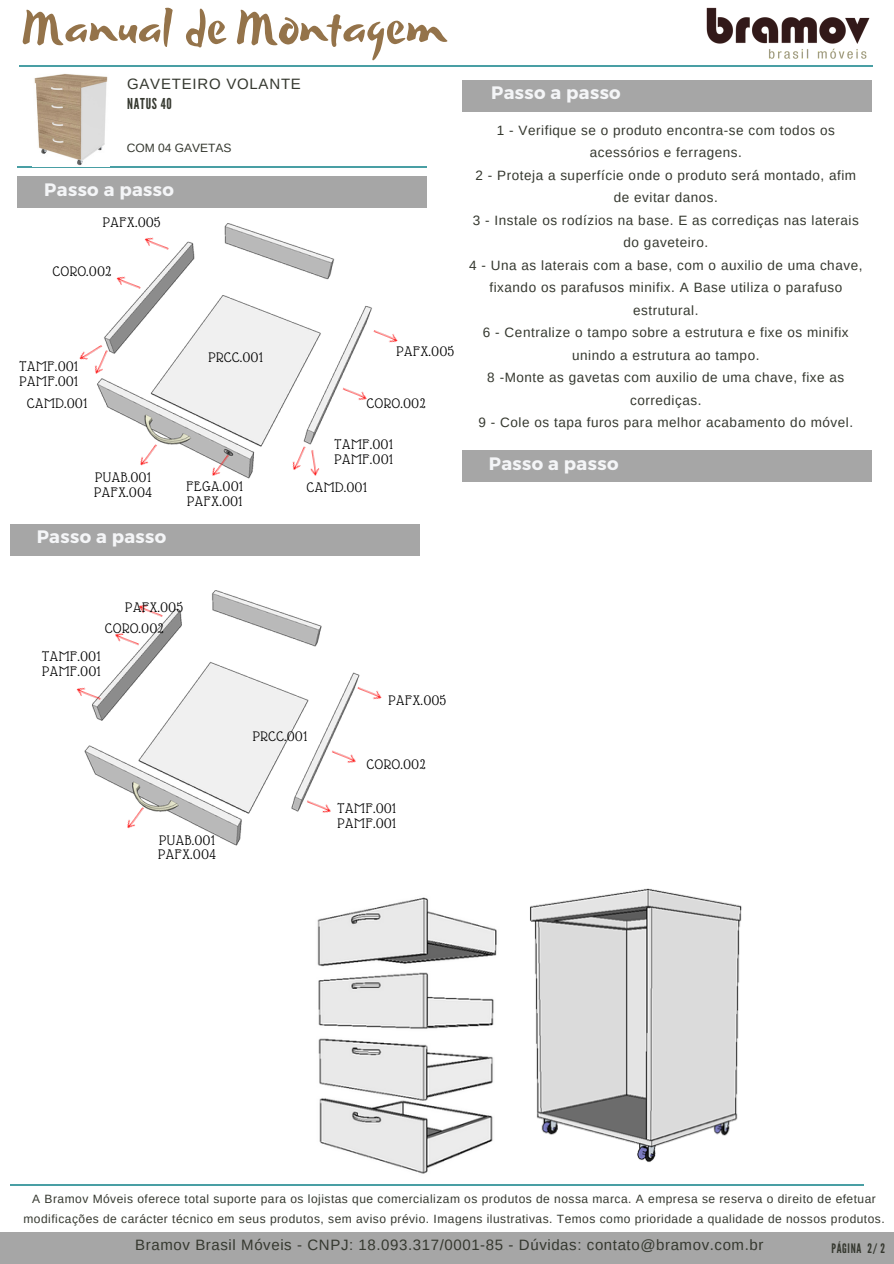
<style>
.page{position:relative;width:894px;height:1264px;background:#fff}
.page>*{position:absolute;margin:0;border:0;box-sizing:border-box;transform-origin:0 0}
.t1{font:54px "Beach Resort";letter-spacing:.015em;color:#94734a}
.t2{font:700 18px "Montserrat";letter-spacing:.02em;color:#f4f5f7}
.t3{font:15px/14.7px "Glass Antiqua";letter-spacing:.045em;color:#000}
.t4{font:15px/20.2px "Arimo";letter-spacing:.04em;color:#35382f}
.t5{font:13.5px/22.5px "Arimo";letter-spacing:.04em;color:#35382f;text-align:center}
.t6{font:13.05px "League Gothic";letter-spacing:.05em;color:#35382f}
.t7{font:12px/20px "Arimo";letter-spacing:.04em;color:#35382f;text-align:center}
.t8{font:12px "Arimo";color:#35382f}
.s1{font-family:"League Gothic"}
</style>
<div class="page">
<hr style="left:19px;top:65px;width:853px;height:1px;background:#499fa4">
<img style="left:706px;top:7px;width:164px;height:52px">
<div style="left:17px;top:176px;width:410px;height:32px;background:#a6a6a6"></div>
<div style="left:462px;top:80px;width:409px;height:32px;background:#a6a6a6"></div>
<div style="left:10px;top:524px;width:409px;height:31px;background:#a6a6a6"></div>
<hr style="left:17px;top:166px;width:410px;height:1px;background:#499fa4">
<hr style="left:10px;top:1184px;width:853px;height:1px;background:#499fa4">
<div style="left:0;top:1232px;width:893px;height:31px;background:#a6a6a6"></div>
<img style="left:97px;top:223px;width:275px;height:256px">
<img style="left:84px;top:590px;width:276px;height:256px">
<img style="left:370px;top:325px;width:28px;height:22px">
<img style="left:140px;top:232px;width:31px;height:21px">
<img style="left:205px;top:450px;width:27px;height:29px">
<img style="left:134px;top:439px;width:26px;height:31px">
<img style="left:303px;top:796px;width:31px;height:21px">
<img style="left:354px;top:682px;width:28px;height:22px">
<img style="left:76px;top:682px;width:27px;height:21px">
<img style="left:134px;top:599px;width:31px;height:21px">
<img style="left:121px;top:802px;width:26px;height:30px">
<img style="left:110px;top:627px;width:31px;height:21px">
<img style="left:328px;top:746px;width:31px;height:21px">
<img style="left:112px;top:271px;width:31px;height:21px">
<img style="left:339px;top:383px;width:31px;height:22px">
<img style="left:34px;top:74px;width:74px;height:92px">
<img style="left:317px;top:897px;width:180px;height:277px">
<div style="left:462px;top:450px;width:409px;height:32px;background:#a6a6a6"></div>
<img style="left:530px;top:888px;width:212px;height:274px">
<img style="left:305px;top:448px;width:15px;height:31px">
<img style="left:286px;top:443px;width:23px;height:31px">
<img style="left:94px;top:346px;width:17px;height:32px">
<img style="left:79px;top:339px;width:25px;height:25px">
<h5 class="t1" style="left:24px;top:-1px;width:424px">Manual de Montagem</h5>
<h5 class="t4" style="left:127px;top:74px;width:175px">GAVETEIRO VOLANTE<br><span class="s1">NATUS 40</span></h5>
<p class="t8" style="left:127px;top:141px;width:106px">COM 04 GAVETAS</p>
<p class="t2" style="left:44px;top:177px;width:131px">Passo a passo</p>
<h5 class="t3" style="left:103px;top:215px;width:59px">PAFX.005</h5>
<p class="t3" style="left:53px;top:264px;width:60px">CORO.002</p>
<h6 class="t3" style="left:19px;top:359px;width:60px">TAMF.001<br>PAMF.001</h6>
<h2 class="t3" style="left:27px;top:396px;width:62px">CAMD.001</h2>
<h5 class="t3" style="left:208px;top:350px;width:56px">PRCC.001</h5>
<h5 class="t3" style="left:94px;top:470px;width:59px">PUAB.001<br>PAFX.004</h5>
<h5 class="t3" style="left:187px;top:479px;width:58px">FEGA.001<br>PAFX.001</h5>
<p class="t2" style="left:37px;top:525px;width:131px">Passo a passo</p>
<h5 class="t3" style="left:396px;top:344px;width:59px">PAFX.005</h5>
<p class="t3" style="left:367px;top:396px;width:60px">CORO.002</p>
<p class="t3" style="left:334px;top:437px;width:60px">TAMF.001<br>PAMF.001</p>
<h5 class="t3" style="left:306px;top:480px;width:62px">CAMD.001</h5>
<p class="t2" style="left:491px;top:81px;width:131px">Passo a passo</p>
<p class="t5" style="left:496px;top:119px;width:339px">1 - Verifique se o produto encontra-se com todos os acessórios e ferragens.</p>
<p class="t5" style="left:475px;top:164px;width:382px">2 - Proteja a superfície onde o produto será montado, afim de evitar danos.</p>
<h5 class="t5" style="left:472px;top:209px;width:387px">3 - Instale os rodízios na base. E as corrediças nas laterais do gaveteiro.</h5>
<p class="t5" style="left:469px;top:254px;width:394px">4 - Una as laterais com a base, com o auxilio de uma chave, fixando os parafusos minifix. A Base utiliza o parafuso estrutural.</p>
<p class="t5" style="left:483px;top:321px;width:367px">6 - Centralize o tampo sobre a estrutura e fixe os minifix unindo a estrutura ao tampo.</p>
<p class="t5" style="left:487px;top:366px;width:358px">8 -Monte as gavetas com auxilio de uma chave, fixe as corrediças.</p>
<h5 class="t5" style="left:478px;top:411px;width:376px">9 - Cole os tapa furos para melhor acabamento do móvel.</h5>
<h5 class="t2" style="left:488px;top:452px;width:131px">Passo a passo</h5>
<h5 class="t3" style="left:125px;top:600px;width:59px">PAFX.005</h5>
<h4 class="t3" style="left:105px;top:620px;width:60px">CORO.002</h4>
<h5 class="t3" style="left:42px;top:649px;width:60px">TAMF.001<br>PAMF.001</h5>
<h5 class="t3" style="left:158px;top:832px;width:59px">PUAB.001<br>PAFX.004</h5>
<p class="t3" style="left:252px;top:728px;width:56px">PRCC.001</p>
<h5 class="t3" style="left:388px;top:693px;width:59px">PAFX.005</h5>
<h4 class="t3" style="left:367px;top:757px;width:60px">CORO.002</h4>
<h4 class="t3" style="left:337px;top:801px;width:60px">TAMF.001<br>PAMF.001</h4>
<p class="t7" style="left:23px;top:1188px;width:862px">A Bramov Móveis oferece total suporte para os lojistas que comercializam os produtos de nossa marca. A empresa se reserva o direito de efetuar modificações de carácter técnico em seus produtos, sem aviso prévio. Imagens ilustrativas. Temos como prioridade a qualidade de nossos produtos.</p>
<p class="t4" style="left:135px;top:1235px;width:629px">Bramov Brasil Móveis - CNPJ: 18.093.317/0001-85 - Dúvidas: contato@bramov.com.br</p>
<p class="t6" style="left:831px;top:1240px;width:55px">PÁGINA 2/ 2</p>
</div>
